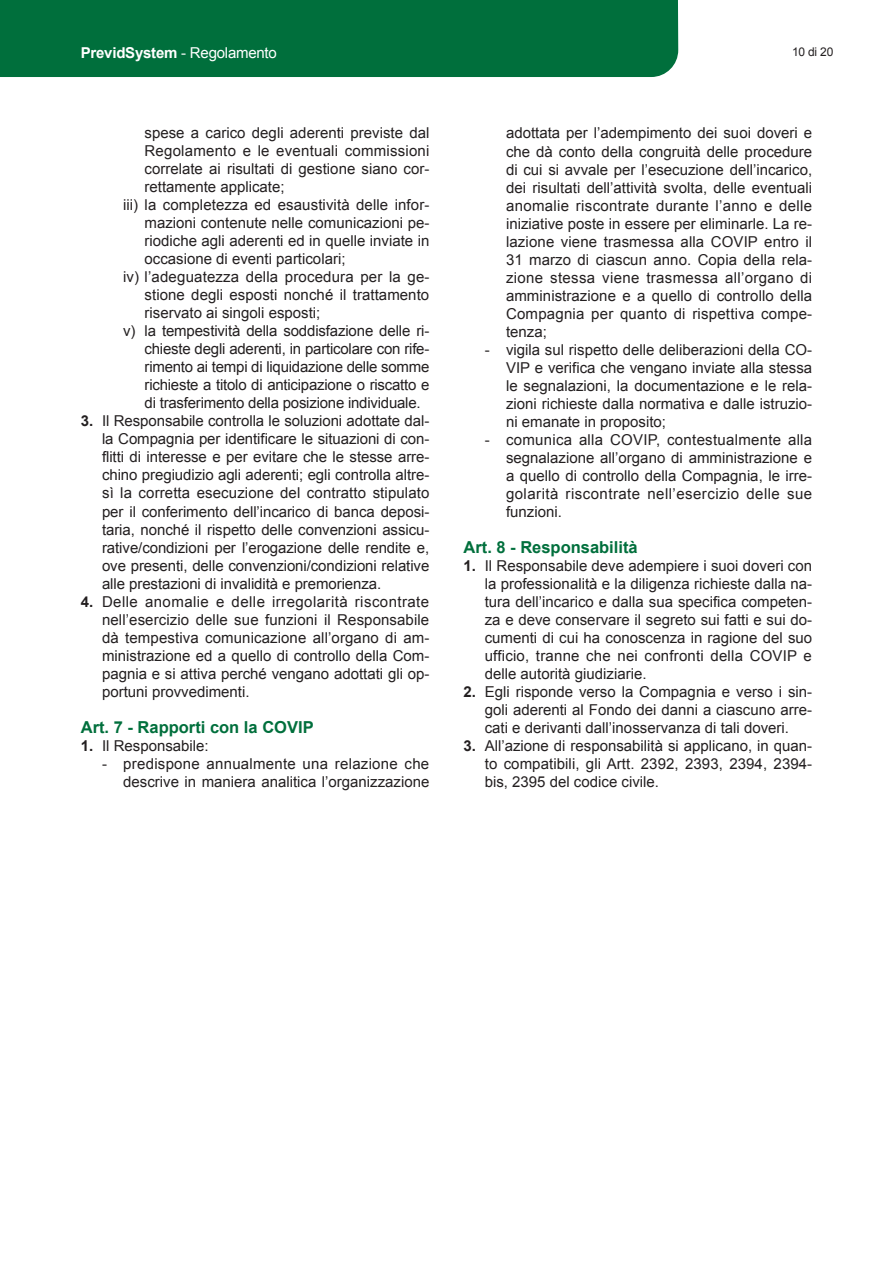
<style>
.page{position:relative;width:893px;height:1263px;background:#fff}
.page>*{position:absolute;margin:0;border:0;box-sizing:border-box;transform-origin:0 0}
.t1{font:700 16.5px "Arial";color:#006f3c}
.t2{font:15px/18px "Arial";color:#231f20;text-align:justify}
.t3{font:700 15px "Arial";letter-spacing:-.015em;color:#fff}
.t4{font:12px "Arial";color:#231f20}
.s1{font-weight:400}
.s2{font-weight:700}
</style>
<div class="page">
<div style="left:0;top:0;width:678px;height:77px;background:#006f3c"></div>
<p class="t3" style="left:81px;top:42px;width:198px">PrevidSystem <span class="s1">- Regolamento</span></p>
<p class="t4" style="left:792px;top:43px;width:43px">10 di 20</p>
<p class="t2" style="left:145px;top:124px;width:286px">spese a carico degli aderenti previste dal</p>
<p class="t2" style="left:145px;top:142px;width:286px">Regolamento e le eventuali commissioni</p>
<p class="t2" style="left:145px;top:160px;width:286px">correlate ai risultati di gestione siano cor-</p>
<p class="t2" style="left:145px;top:178px;width:142px">rettamente applicate;</p>
<p class="t2" style="left:123px;top:196px;width:308px">iii) la completezza ed esaustività delle infor-</p>
<p class="t2" style="left:145px;top:214px;width:286px">mazioni contenute nelle comunicazioni pe-</p>
<p class="t2" style="left:145px;top:232px;width:286px">riodiche agli aderenti ed in quelle inviate in</p>
<p class="t2" style="left:145px;top:250px;width:202px">occasione di eventi particolari;</p>
<p class="t2" style="left:123px;top:268px;width:308px">iv) l’adeguatezza della procedura per la ge-</p>
<p class="t2" style="left:145px;top:286px;width:286px">stione degli esposti nonché il trattamento</p>
<p class="t2" style="left:145px;top:304px;width:177px">riservato ai singoli esposti;</p>
<p class="t2" style="left:123px;top:322px;width:308px">v) la tempestività della soddisfazione delle ri-</p>
<p class="t2" style="left:145px;top:340px;width:286px">chieste degli aderenti, in particolare con rife-</p>
<p class="t2" style="left:145px;top:358px;width:286px">rimento ai tempi di liquidazione delle somme</p>
<p class="t2" style="left:145px;top:376px;width:286px">richieste a titolo di anticipazione o riscatto e</p>
<p class="t2" style="left:145px;top:394px;width:278px">di trasferimento della posizione individuale.</p>
<p class="t2" style="left:102px;top:412px;width:329px;text-indent:-21px"><span class="s2">3.</span> Il Responsabile controlla le soluzioni adottate dal&shy;la Compagnia per identificare le situazioni di con&shy;flitti di interesse e per evitare che le stesse arre&shy;chino pregiudizio agli aderenti; egli controlla altre&shy;sì la corretta esecuzione del contratto stipulato per il conferimento dell’incarico di banca deposi&shy;taria, nonché il rispetto delle convenzioni assicu&shy;rative/condizioni per l’erogazione delle rendite e, ove presenti, delle convenzioni/condizioni relative alle prestazioni di invalidità e premorienza.</p>
<p class="t2" style="left:102px;top:592px;width:329px;text-indent:-21px"><span class="s2">4.</span> Delle anomalie e delle irregolarità riscontrate nell’esercizio delle sue funzioni il Responsabile dà tempestiva comunicazione all’organo di am&shy;ministrazione ed a quello di controllo della Com&shy;pagnia e si attiva perché vengano adottati gli op&shy;portuni provvedimenti.</p>
<p class="t1" style="left:81px;top:716px;width:234px">Art. 7 - Rapporti con la COVIP</p>
<p class="t2" style="left:81px;top:736px;width:129px"><span class="s2">1.</span> Il Responsabile:</p>
<p class="t2" style="left:102px;top:754px;width:329px;text-align:right">- predispone annualmente una relazione che descrive in maniera analitica l’organizzazione</p>
<p class="t2" style="left:506px;top:124px;width:308px">adottata per l’adempimento dei suoi doveri e che dà conto della congruità delle procedure di cui si avvale per l’esecuzione dell’incarico, dei risultati dell’attività svolta, delle eventuali anomalie riscontrate durante l’anno e delle iniziative poste in essere per eliminarle. La re&shy;lazione viene trasmessa alla COVIP entro il 31 marzo di ciascun anno. Copia della rela&shy;zione stessa viene trasmessa all’organo di amministrazione e a quello di controllo della Compagnia per quanto di rispettiva compe&shy;tenza;</p>
<p class="t2" style="left:506px;top:340px;width:308px;text-indent:-21px">- vigila sul rispetto delle deliberazioni della CO-VIP e verifica che vengano inviate alla stessa le segnalazioni, la documentazione e le rela&shy;zioni richieste dalla normativa e dalle istruzio&shy;ni emanate in proposito;</p>
<p class="t2" style="left:506px;top:430px;width:308px;text-indent:-21px">- comunica alla COVIP, contestualmente alla segnalazione all’organo di amministrazione e a quello di controllo della Compagnia, le irre&shy;golarità riscontrate nell’esercizio delle sue funzioni.</p>
<p class="t1" style="left:463px;top:536px;width:176px">Art. 8 - Responsabilità</p>
<p class="t2" style="left:485px;top:556px;width:329px;text-indent:-21px"><span class="s2">1.</span> Il Responsabile deve adempiere i suoi doveri con la professionalità e la diligenza richieste dalla na&shy;tura dell’incarico e dalla sua specifica competen&shy;za e deve conservare il segreto sui fatti e sui do&shy;cumenti di cui ha conoscenza in ragione del suo ufficio, tranne che nei confronti della COVIP e delle autorità giudiziarie.</p>
<p class="t2" style="left:485px;top:682px;width:329px;text-indent:-21px"><span class="s2">2.</span> Egli risponde verso la Compagnia e verso i sin&shy;goli aderenti al Fondo dei danni a ciascuno arre&shy;cati e derivanti dall’inosservanza di tali doveri.</p>
<p class="t2" style="left:485px;top:736px;width:329px;text-indent:-21px"><span class="s2">3.</span> All’azione di responsabilità si applicano, in quan&shy;to compatibili, gli Artt. 2392, 2393, 2394, 2394- bis, 2395 del codice civile.</p>
</div>
